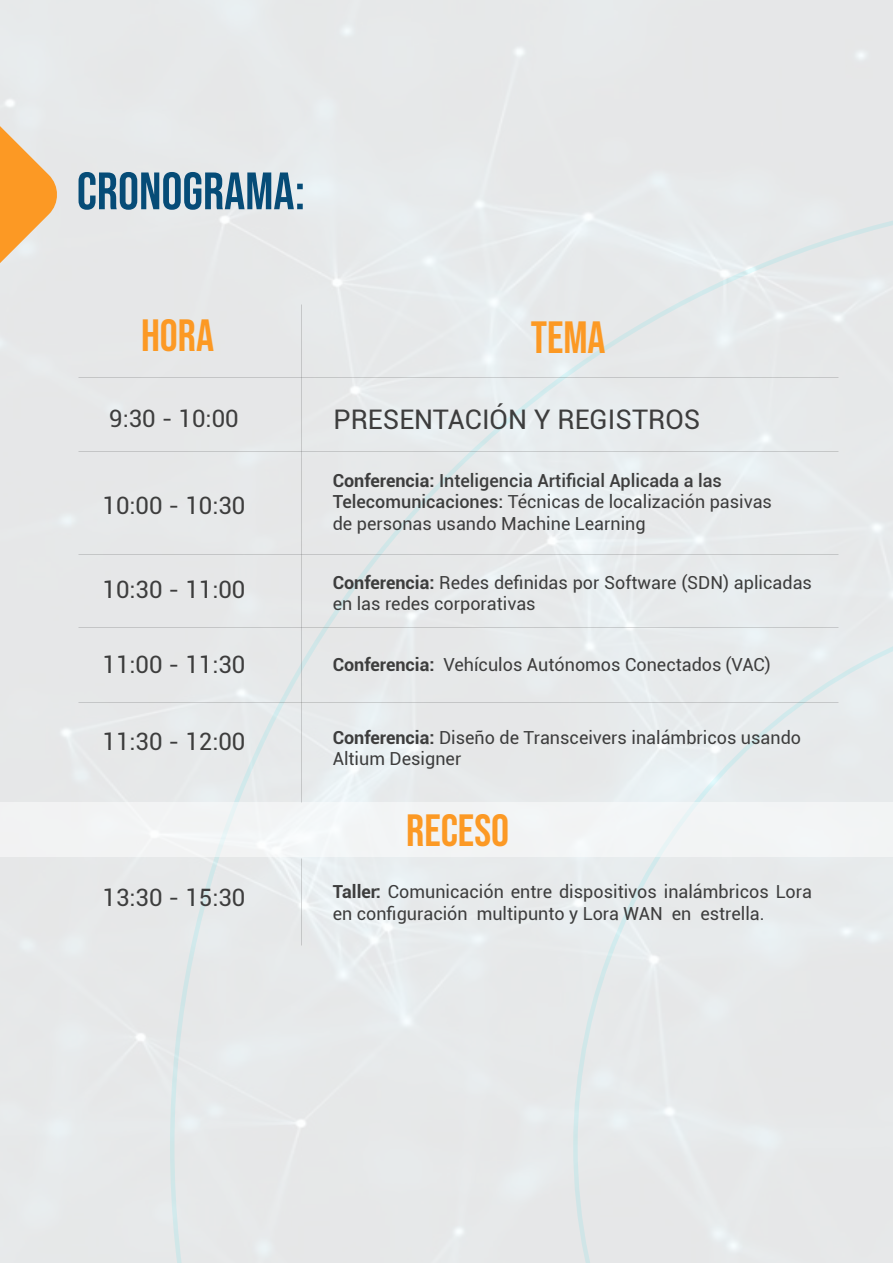
<style>
.page{position:relative;width:893px;height:1263px;background:#fff}
.page>*{position:absolute;margin:0;border:0;box-sizing:border-box;transform-origin:0 0}
.t1{font:52.5px "Bebas Neue";color:#064c77}
.t2{font:45px "Bebas Neue";color:#fc9924}
.t3{font:27px "Roboto";color:#3d3d3d}
.t4{font:24px "Roboto";color:#3d3d3d}
.t5{font:18px/21.6px "Roboto";color:#3d3d3d}
.s1{font-weight:700}
.s2{font-weight:500}
</style>
<div class="page">
<svg style="left:0;top:113px;width:60px;height:164px"></svg>
<div style="left:0;top:803px;width:893px;height:54px;background:#f2f4f5"></div>
<div style="left:540px;top:0;width:353px;height:153px;background:#e6e7e8"></div>
<h1 class="t1" style="left:77px;top:161px;width:230px">CRONOGRAMA:</h1>
<h2 class="t2" style="left:141px;top:310px;width:75px">HORA</h2>
<h2 class="t2" style="left:531px;top:312px;width:76px">TEMA</h2>
<h3 class="t4" style="left:109px;top:402px;width:131px">9:30 - 10:00</h3>
<h3 class="t4" style="left:103px;top:489px;width:144px">10:00 - 10:30</h3>
<h3 class="t4" style="left:103px;top:573px;width:144px">10:30 - 11:00</h3>
<h3 class="t4" style="left:103px;top:648px;width:144px">11:00 - 11:30</h3>
<h3 class="t4" style="left:103px;top:724px;width:144px">11:30 - 12:00</h3>
<h3 class="t4" style="left:103px;top:881px;width:144px">13:30 - 15:30</h3>
<h3 class="t3" style="left:334px;top:401px;width:368px">PRESENTACIÓN Y REGISTROS</h3>
<p class="t5" style="left:333px;top:469px;width:441px"><span class="s1">Conferencia:</span> <span class="s2">Inteligencia Artificial Aplicada a las<br>Telecomunicaciones:</span> Técnicas de localización pasivas de personas usando Machine Learning</p>
<p class="t5" style="left:333px;top:571px;width:481px"><span class="s1">Conferencia:</span> Redes definidas por Software (SDN) aplicadas en las redes corporativas</p>
<p class="t5" style="left:333px;top:653px;width:440px"><span class="s1">Conferencia:</span> Vehículos Autónomos Conectados (VAC)</p>
<p class="t5" style="left:333px;top:726px;width:470px"><span class="s1">Conferencia:</span> Diseño de Transceivers inalámbricos usando<br>Altium Designer</p>
<h2 class="t2" style="left:406px;top:804px;width:104px">RECESO</h2>
<p class="t5" style="left:333px;top:880px;width:481px"><span class="s1">Taller:</span> Comunicación entre dispositivos inalámbricos Lora en configuración multipunto y Lora WAN en estrella.</p>
</div>
